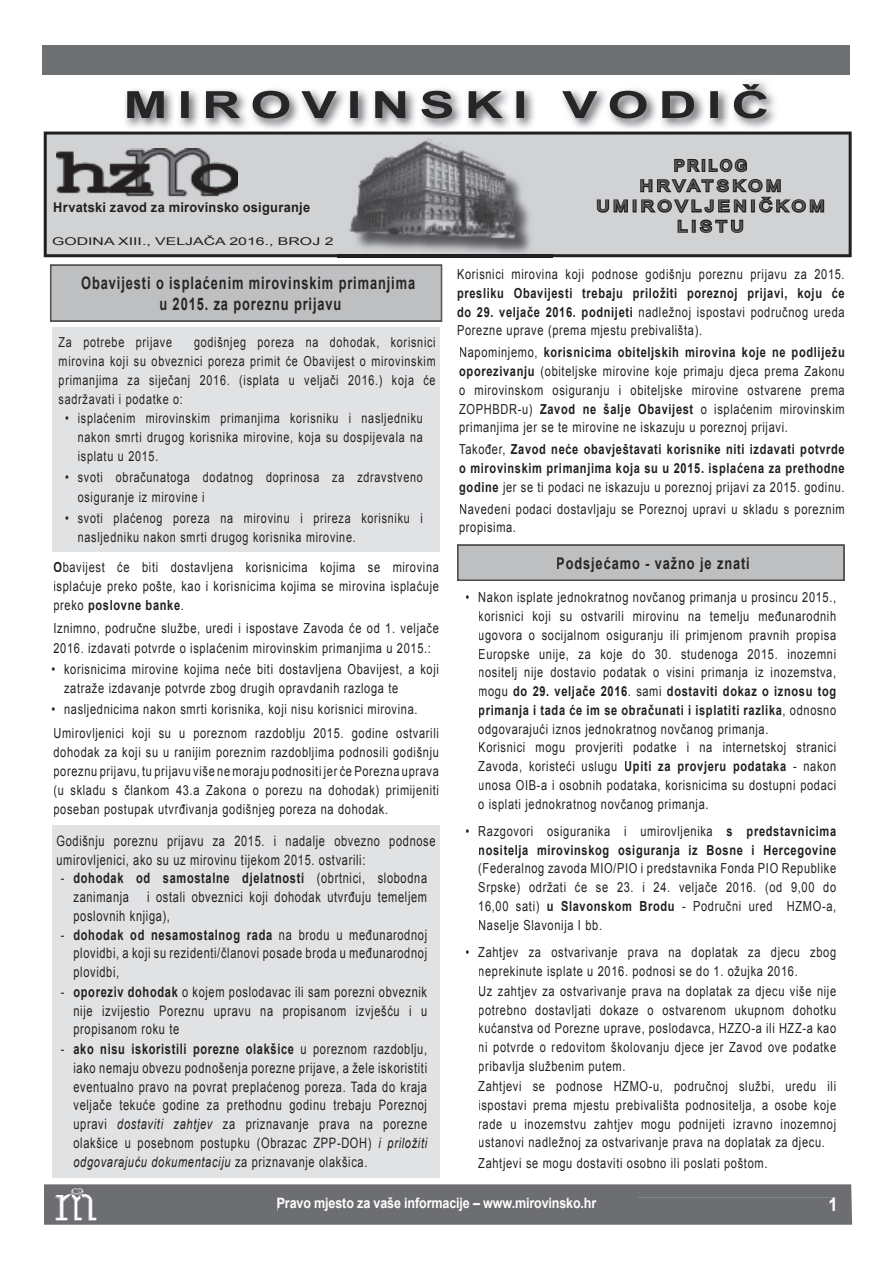
<style>
.page{position:relative;width:893px;height:1263px;background:#fff}
.page>*{position:absolute;margin:0;border:0;box-sizing:border-box;transform-origin:0 0}
.t1{font:700 18.75px "Arial";color:#fff;scale:.88 1}
.t2{font:700 17.25px/21px "Arial";letter-spacing:.07em;color:#282526;text-align:center;scale:.74 1}
.t3{font:700 16.2px "Arial";letter-spacing:.07em;color:#282526;scale:.79 1}
.t4{font:15px/20.2px "Arial";letter-spacing:.22em;color:#636366;text-align:center}
.t5{font:14.4px/18.8px "Arial";letter-spacing:.06em;color:#231f20;text-align:justify;scale:.77 1}
.t6{font:700 14.4px/18.8px "Arial";letter-spacing:.06em;color:#231f20;scale:.77 1}
.t7{font:700 14.25px "Arial";letter-spacing:-.01em;color:#fff;scale:.88 1}
.t8{font:13.8px/18.8px "Arial";letter-spacing:.06em;color:#231f20;text-align:justify;scale:.8 1}
.t9{font:13.8px/19px "Arial";letter-spacing:.06em;color:#231f20;text-align:justify;scale:.78 1}
.t10{font:700 13.8px/18.8px "Arial";letter-spacing:.06em;color:#231f20;text-align:justify;scale:.8 1}
.t11{font:700 13.5px "Arial";letter-spacing:.02em;color:#231f20;scale:.95 1}
.t12{font:10.65px "Arial";color:#231f20;scale:1.48 1}
.s1{font-weight:700}
.s2{font-weight:400}
.s3{font-style:italic}
</style>
<div class="page">
<svg style="left:44px;top:132px;width:808px;height:125px;background:#c0c1c3"></svg>
<svg style="left:44px;top:1184px;width:808px;height:41px;background:#717275"></svg>
<div style="left:43px;top:45px;width:807px;height:30px;background:#6f7073"></div>
<svg style="left:596px;top:157px;width:229px;height:78px;background:#acacae"></svg>
<img style="left:125px;top:81px;width:650px;height:48px">
<img style="left:127px;top:83px;width:640px;height:35px">
<img style="left:338px;top:137px;width:214px;height:121px">
<img style="left:56px;top:148px;width:181px;height:48px">
<svg style="left:50px;top:264px;width:392px;height:58px;background:#b7b7b9"></svg>
<svg style="left:457px;top:544px;width:388px;height:37px;background:#b3b4b5"></svg>
<div style="left:52px;top:328px;width:388px;height:224px;background:#e1e2e4"></div>
<div style="left:52px;top:825px;width:388px;height:352px;background:#e1e2e4"></div>
<p class="t11" style="left:53px;top:198px;width:272px">Hrvatski zavod za mirovinsko osiguranje</p>
<p class="t12" style="left:52px;top:235px;width:192px">GODINA XIII., VELJAČA 2016., BROJ 2</p>
<p class="t2" style="left:81px;top:273px;width:453px">Obavijesti o isplaćenim mirovinskim primanjima u 2015. za poreznu prijavu</p>
<p class="t9" style="left:59px;top:332px;width:485px;text-indent:135px">godišnjeg poreza na dohodak, korisnici mirovina koji su obveznici poreza primit će Obavijest o mirovinskim primanjima za siječanj 2016. (isplata u veljači 2016.) koja će sadržavati i podatke o:</p>
<p class="t9" style="left:78px;top:409px;width:444px;text-indent:-13px">• isplaćenim mirovinskim primanjima korisniku i nasljedniku nakon smrti drugog korisnika mirovine, koja su dospijevala na isplatu u 2015.</p>
<p class="t9" style="left:78px;top:468px;width:444px;text-indent:-13px">• svoti obračunatoga dodatnog doprinosa za zdravstveno osiguranje iz mirovine i</p>
<p class="t9" style="left:78px;top:509px;width:444px;text-indent:-13px">• svoti plaćenog poreza na mirovinu i prireza korisniku i nasljedniku nakon smrti drugog korisnika mirovine.</p>
<p class="t9" style="left:59px;top:332px;width:147px">Za potrebe prijave</p>
<p class="t8" style="left:53px;top:557px;width:483px;line-height:19.2px"><span class="s1">O</span>bavijest će biti dostavljena korisnicima kojima se mirovina isplaćuje preko pošte, kao i korisnicima kojima se mirovina isplaćuje preko <span class="s1">poslovne banke</span>.</p>
<p class="t8" style="left:53px;top:619px;width:483px;line-height:19.2px">Iznimno, područne službe, uredi i ispostave Zavoda će od 1. veljače<br>2016. izdavati potvrde o isplaćenim mirovinskim primanjima u 2015.:</p>
<p class="t8" style="left:64px;top:659px;width:470px;line-height:19.2px;text-indent:-13px">• korisnicima mirovine kojima neće biti dostavljena Obavijest, a koji zatraže izdavanje potvrde zbog drugih opravdanih razloga te</p>
<p class="t8" style="left:51px;top:698px;width:486px;line-height:23.4px">• nasljednicima nakon smrti korisnika, koji nisu korisnici mirovina.<br>Umirovljenici koji su u poreznom razdoblju 2015. godine ostvarili</p>
<p class="t8" style="left:53px;top:742px;width:483px;line-height:19.2px">dohodak za koji su u ranijim poreznim razdobljima podnosili godišnju poreznu prijavu, tu prijavu više ne moraju podnositi jer će Porezna uprava (u skladu s člankom 43.a Zakona o porezu na dohodak) primijeniti poseban postupak utvrđivanja godišnjeg poreza na dohodak.</p>
<p class="t5" style="left:56px;top:831px;width:494px">Godišnju poreznu prijavu za 2015. i nadalje obvezno podnose umirovljenici, ako su uz mirovinu tijekom 2015. ostvarili:</p>
<p class="t6" style="left:73px;top:869px;width:461px;text-indent:-13px"><span class="s2">-</span> dohodak od samostalne djelatnosti <span class="s2">(obrtnici, slobodna zanimanja</span></p>
<p class="t5" style="left:73px;top:888px;width:461px;text-indent:74px">i ostali obveznici koji dohodak utvrđuju temeljem poslovnih knjiga),</p>
<p class="t5" style="left:73px;top:925px;width:461px;text-indent:-13px">- <span class="s1">dohodak od nesamostalnog rada</span> na brodu u međunarodnoj plovidbi, a koji su rezidenti/članovi posade broda u međunarodnoj plovidbi,</p>
<p class="t5" style="left:73px;top:982px;width:461px;text-indent:-13px">- <span class="s1">oporeziv dohodak</span> o kojem poslodavac ili sam porezni obveznik nije izvijestio Poreznu upravu na propisanom izvješću i u propisanom roku te</p>
<p class="t5" style="left:73px;top:1040px;width:461px;text-indent:-13px">- <span class="s1">ako nisu iskoristili porezne olakšice</span> u poreznom razdoblju, iako nemaju obvezu podnošenja porezne prijave, a žele iskoristiti eventualno pravo na povrat preplaćenog poreza. Tada do kraja veljače tekuće godine za prethodnu godinu trebaju Poreznoj upravi <span class="s3">dostaviti zahtjev</span> za priznavanje prava na porezne olakšice u posebnom postupku (Obrazac ZPP-DOH) <span class="s3">i priložiti odgovarajuću dokumentaciju</span> za priznavanje olakšica.</p>
<p class="t4" style="left:597px;top:156px;width:229px">PRILOG<br>HRVATSKOM<br>UMIROVLJENIČKOM<br>LISTU</p>
<p class="t8" style="left:457px;top:265px;width:486px">Korisnici mirovina koji podnose godišnju poreznu prijavu za 2015.</p>
<p class="t10" style="left:457px;top:284px;width:486px">presliku Obavijesti trebaju priložiti poreznoj prijavi, koju će do 29. veljače 2016. podnijeti <span class="s2">nadležnoj ispostavi područnog ureda Porezne uprave (prema mjestu prebivališta).</span></p>
<p class="t8" style="left:459px;top:343px;width:483px">Napominjemo, <span class="s1">korisnicima obiteljskih mirovina koje ne podliježu oporezivanju</span> (obiteljske mirovine koje primaju djeca prema Zakonu o mirovinskom osiguranju i obiteljske mirovine ostvarene prema ZOPHBDR-u) <span class="s1">Zavod ne šalje Obavijest</span> o isplaćenim mirovinskim primanjima jer se te mirovine ne iskazuju u poreznoj prijavi.</p>
<p class="t10" style="left:459px;top:440px;width:483px"><span class="s2">Također,</span> Zavod neće obavještavati korisnike niti izdavati potvrde o mirovinskim primanjima koja su u 2015. isplaćena za prethodne godine <span class="s2">jer se ti podaci ne iskazuju u poreznoj prijavi za 2015. godinu.</span></p>
<p class="t8" style="left:459px;top:500px;width:483px">Navedeni podaci dostavljaju se Poreznoj upravi u skladu s poreznim propisima.</p>
<p class="t3" style="left:556px;top:552px;width:246px">Podsjećamo - važno je znati</p>
<p class="t8" style="left:478px;top:588px;width:449px;text-align:left;text-indent:-13px">• Nakon isplate jednokratnog novčanog primanja u prosincu 2015., korisnici koji su ostvarili mirovinu na temelju međunarodnih ugovora o socijalnom osiguranju ili primjenom pravnih propisa Europske unije, za koje do 30. studenoga 2015. inozemni nositelj nije dostavio podatak o visini primanja iz inozemstva, mogu <span class="s1">do 29. veljače 2016</span>. sami <span class="s1">dostaviti dokaz o iznosu tog primanja i tada će im se obračunati i isplatiti razlika</span>, odnosno odgovarajući iznos jednokratnog novčanog primanja.<br>Korisnici mogu provjeriti podatke i na internetskoj stranici Zavoda, koristeći uslugu <span class="s1">Upiti za provjeru podataka</span> - nakon unosa OIB-a i osobnih podataka, korisnicima su dostupni podaci o isplati jednokratnog novčanog primanja.</p>
<p class="t10" style="left:466px;top:822px;width:465px;text-align:right"><span class="s2">• Razgovori osiguranika i umirovljenika</span> s predstavnicima nositelja mirovinskog osiguranja iz Bosne i Hercegovine</p>
<p class="t8" style="left:478px;top:859px;width:449px">(Federalnog zavoda MIO/PIO i predstavnika Fonda PIO Republike Srpske) održati će se 23. i 24. veljače 2016. (od 9,00 do 16,00 sati) <span class="s1">u Slavonskom Brodu</span> - Područni ured HZMO-a, Naselje Slavonija I bb.</p>
<p class="t8" style="left:478px;top:943px;width:449px;text-indent:-13px">• Zahtjev za ostvarivanje prava na doplatak za djecu zbog neprekinute isplate u 2016. podnosi se do 1. ožujka 2016.</p>
<p class="t8" style="left:478px;top:982px;width:449px">Uz zahtjev za ostvarivanje prava na doplatak za djecu više nije potrebno dostavljati dokaze o ostvarenom ukupnom dohotku kućanstva od Porezne uprave, poslodavca, HZZO-a ili HZZ-a kao ni potvrde o redovitom školovanju djece jer Zavod ove podatke pribavlja službenim putem.</p>
<p class="t8" style="left:478px;top:1077px;width:449px">Zahtjevi se podnose HZMO-u, područnoj službi, uredu ili ispostavi prema mjestu prebivališta podnositelja, a osobe koje rade u inozemstvu zahtjev mogu podnijeti izravno inozemnoj ustanovi nadležnoj za ostvarivanje prava na doplatak za djecu.</p>
<p class="t8" style="left:478px;top:1153px;width:363px">Zahtjevi se mogu dostaviti osobno ili poslati poštom.</p>
<p class="t7" style="left:277px;top:1193px;width:365px">Pravo mjesto za vaše informacije – www.mirovinsko.hr</p>
<h1 class="t1" style="left:829px;top:1192px;width:12px">1</h1>
</div>
